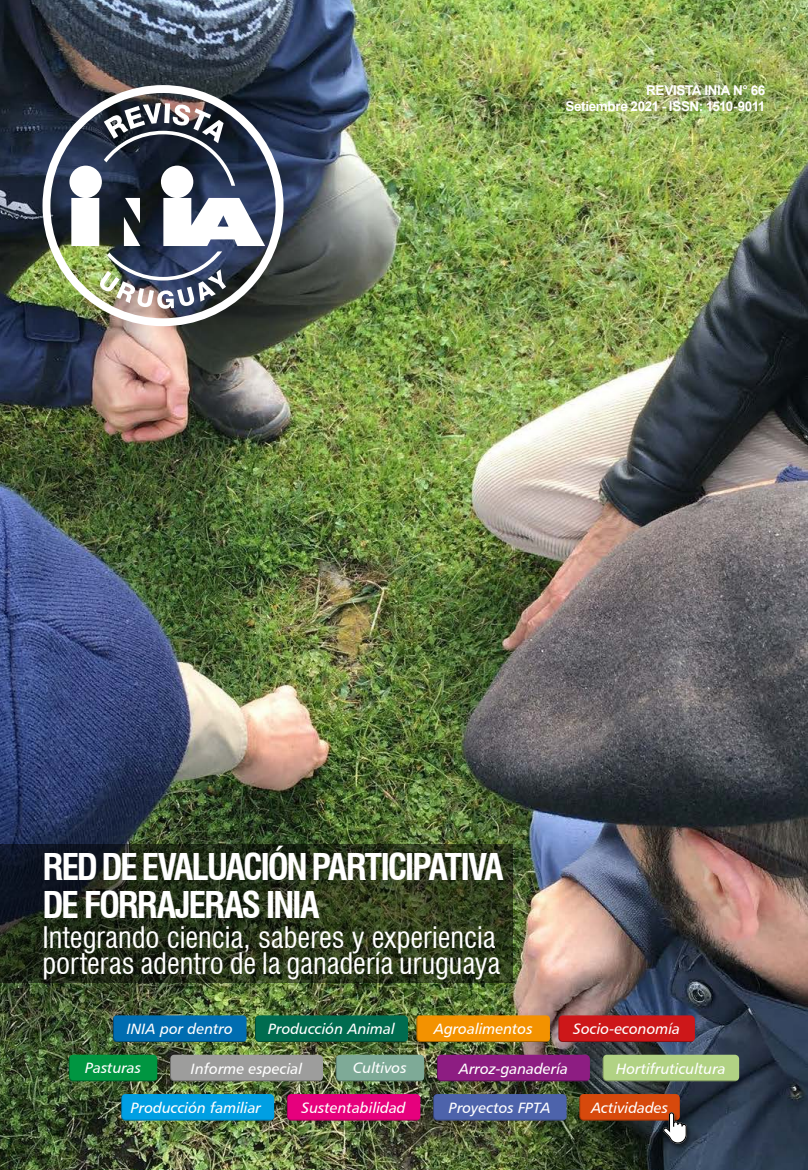
<style>
.page{position:relative;width:808px;height:1170px;background:#fff}
.page>*{position:absolute;margin:0;border:0;box-sizing:border-box;transform-origin:0 0}
.t1{font:700 condensed 36px/37.8px "Swiss 721 BT";letter-spacing:-.065em;color:#fff}
.t2{font:condensed 28.95px/26px "Swiss 721 BT";color:#fff}
.t3{font:15px "Humanist 777 BT Italic B";color:#fff}
.t4{font:700 13.5px/16.2px "Arial";letter-spacing:-.025em;color:#fff;text-align:right}
</style>
<div class="page">
<img style="left:0;top:0;width:808px;height:1169px">
<img style="left:43px;top:85px;width:240px;height:241px">
<img style="left:69px;top:103px;width:196px;height:206px">
<svg style="left:0;top:844px;width:513px;height:138px"></svg>
<div style="left:113px;top:1015px;width:133px;height:26px;background:#006db1"></div>
<div style="left:416px;top:1015px;width:133px;height:26px;background:#f39200"></div>
<div style="left:255px;top:1015px;width:152px;height:26px;background:#006c4f"></div>
<div style="left:558px;top:1015px;width:136px;height:26px;background:#cd1719"></div>
<svg style="left:121px;top:1093px;width:153px;height:27px"></svg>
<div style="left:121px;top:1094px;width:152px;height:26px;background:#009fe3"></div>
<svg style="left:287px;top:1093px;width:133px;height:27px"></svg>
<div style="left:287px;top:1094px;width:132px;height:26px;background:#e6007d"></div>
<svg style="left:433px;top:1093px;width:134px;height:27px"></svg>
<div style="left:433px;top:1094px;width:133px;height:26px;background:#4d63ab"></div>
<svg style="left:579px;top:1093px;width:101px;height:27px"></svg>
<div style="left:661px;top:1112px;width:31px;height:37px;background:#000;opacity:.5"></div>
<svg style="left:579px;top:1094px;width:108px;height:49px"></svg>
<svg style="left:69px;top:1054px;width:87px;height:27px"></svg>
<svg style="left:437px;top:1054px;width:152px;height:27px"></svg>
<svg style="left:170px;top:1054px;width:152px;height:27px"></svg>
<svg style="left:603px;top:1054px;width:135px;height:27px"></svg>
<svg style="left:336px;top:1054px;width:87px;height:27px"></svg>
<img style="left:201px;top:383px;width:403px;height:404px">
<p class="t4" style="left:565px;top:82px;width:202px">REVISTA INIA N° 66<br>Setiembre 2021 - ISSN: 1510-9011</p>
<h1 class="t1" style="left:43px;top:848px;width:463px">RED DE EVALUACIÓN PARTICIPATIVA<br>DE FORRAJERAS INIA</h1>
<h2 class="t2" style="left:43px;top:924px;width:459px">Integrando ciencia, saberes y experiencia porteras adentro de la ganadería uruguaya</h2>
<p class="t3" style="left:127px;top:1019px;width:108px">INIA por dentro</p>
<p class="t3" style="left:268px;top:1019px;width:128px">Producción Animal</p>
<p class="t3" style="left:434px;top:1019px;width:100px">Agroalimentos</p>
<p class="t3" style="left:573px;top:1019px;width:108px">Socio-economía</p>
<p class="t3" style="left:85px;top:1058px;width:58px">Pasturas</p>
<p class="t3" style="left:191px;top:1058px;width:113px">Informe especial</p>
<p class="t3" style="left:353px;top:1058px;width:55px">Cultivos</p>
<p class="t3" style="left:459px;top:1058px;width:111px">Arroz-ganadería</p>
<p class="t3" style="left:616px;top:1058px;width:111px">Hortifruticultura</p>
<p class="t3" style="left:131px;top:1098px;width:132px">Producción familiar</p>
<p class="t3" style="left:302px;top:1098px;width:106px">Sustentabilidad</p>
<p class="t3" style="left:449px;top:1097px;width:103px">Proyectos FPTA</p>
<p class="t3" style="left:591px;top:1097px;width:79px">Actividades</p>
</div>
